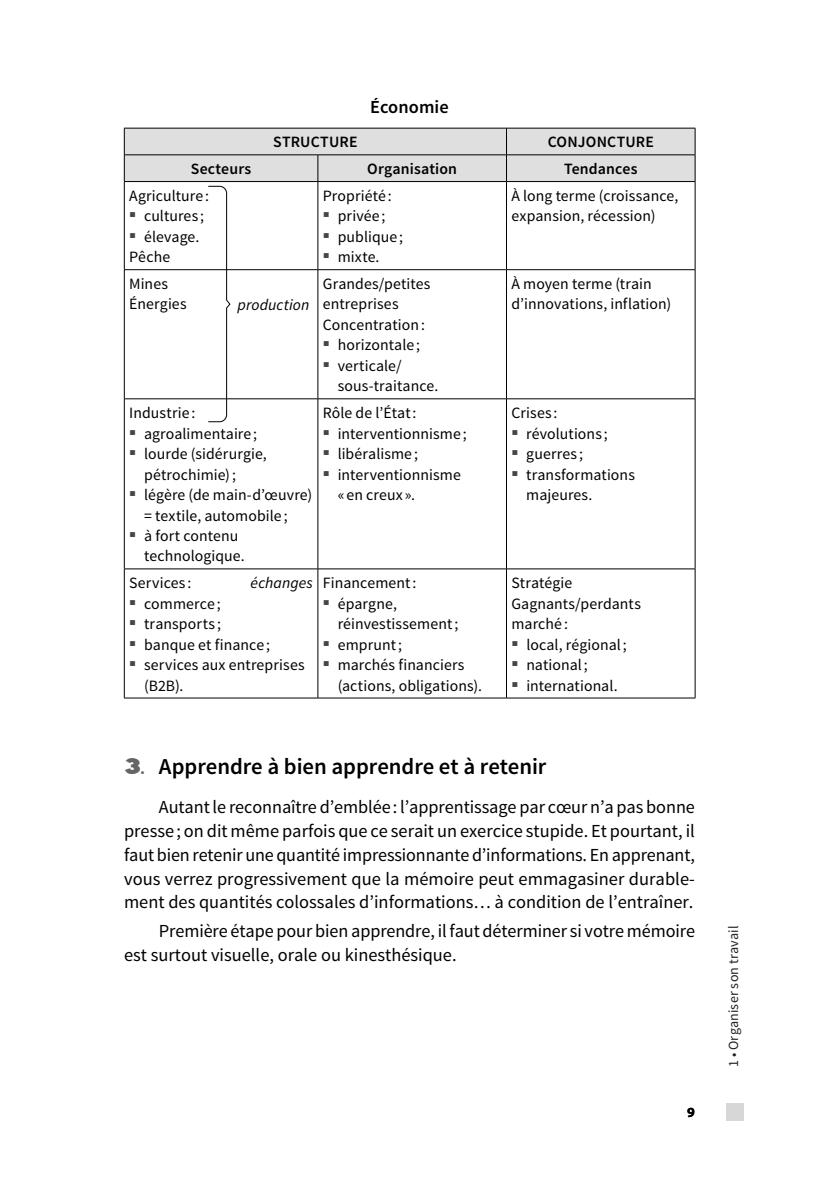
<style>
.page{position:relative;width:819px;height:1191px;background:#fff}
.page>*{position:absolute;margin:0;border:0;box-sizing:border-box;transform-origin:0 0}
.t1{font:600 22.75px "Source Sans Pro";color:#000}
.t2{font:18.38px/24px "Source Sans Pro";letter-spacing:-.005em;color:#000;text-align:justify}
.t3{font:600 18.38px "Source Sans Pro";letter-spacing:.005em;color:#000}
.t4{font:15.75px/20.5px "Source Sans Pro";letter-spacing:.005em;color:#000}
.t5{font:600 15.75px "Source Sans Pro";letter-spacing:.01em;color:#000}
.t6{font:italic 15.75px "Source Sans Pro";letter-spacing:.005em;color:#000}
.t7{font:14px "Source Sans Pro";color:#222}
.t8{font:700 14px "Myriad Pro";color:#000}
.s1{font-family:"Aaux Pro Poster";font-weight:400;color:#656565}
.s2{font-family:"Aaux Pro Poster";font-weight:400;font-size:14px;color:#656565}
</style>
<div class="page">
<div style="left:725px;top:1102px;width:18px;height:18px;background:#d7d7d7"></div>
<hr style="left:124px;top:568px;width:194px;height:1px;background:#000">
<hr style="left:318px;top:568px;width:188px;height:1px;background:#000">
<hr style="left:506px;top:568px;width:189px;height:1px;background:#000">
<hr style="left:317px;top:399px;width:1px;height:169px;background:#000">
<hr style="left:506px;top:399px;width:1px;height:169px;background:#000">
<hr style="left:317px;top:569px;width:1px;height:129px;background:#000">
<hr style="left:506px;top:569px;width:1px;height:129px;background:#000">
<hr style="left:124px;top:399px;width:1px;height:169px;background:#000">
<hr style="left:694px;top:399px;width:1px;height:169px;background:#000">
<hr style="left:124px;top:569px;width:1px;height:129px;background:#000">
<hr style="left:694px;top:569px;width:1px;height:129px;background:#000">
<hr style="left:124px;top:697px;width:194px;height:1px;background:#000">
<hr style="left:318px;top:697px;width:188px;height:1px;background:#000">
<hr style="left:506px;top:697px;width:189px;height:1px;background:#000">
<svg style="left:124px;top:128px;width:571px;height:294px"></svg>
<p class="t3" style="left:370px;top:95px;width:80px">Économie</p>
<p class="t5" style="left:273px;top:132px;width:86px">STRUCTURE</p>
<p class="t5" style="left:547px;top:132px;width:108px">CONJONCTURE</p>
<p class="t5" style="left:191px;top:159px;width:62px">Secteurs</p>
<p class="t5" style="left:367px;top:159px;width:91px">Organisation</p>
<p class="t5" style="left:564px;top:159px;width:75px">Tendances</p>
<p class="t4" style="left:129px;top:186px;width:81px">Agriculture :</p>
<p class="t4" style="left:144px;top:206px;width:62px">cultures ;</p>
<p class="t4" style="left:144px;top:226px;width:57px">élevage.</p>
<p class="t4" style="left:129px;top:247px;width:42px">Pêche</p>
<p class="t4" style="left:338px;top:186px;width:67px;text-indent:-15px">Propriété : privée ; publique ; mixte.</p>
<p class="t4" style="left:511px;top:186px;width:168px">À long terme (croissance, expansion, récession)</p>
<p class="t4" style="left:129px;top:274px;width:59px">Mines<br>Énergies</p>
<p class="t4" style="left:323px;top:274px;width:109px">Grandes/petites</p>
<p class="t4" style="left:323px;top:294px;width:77px">entreprises</p>
<p class="t4" style="left:323px;top:315px;width:104px">Concentration:</p>
<p class="t4" style="left:338px;top:335px;width:84px">horizontale ;</p>
<p class="t4" style="left:338px;top:356px;width:65px">verticale/</p>
<p class="t4" style="left:338px;top:376px;width:102px">sous-traitance.</p>
<p class="t6" style="left:237px;top:295px;width:73px">production</p>
<p class="t4" style="left:511px;top:274px;width:161px">À moyen terme (train d’innovations, inflation)</p>
<p class="t4" style="left:144px;top:403px;width:170px;text-indent:-15px">Industrie :<br>agroalimentaire ;<br>lourde (sidérurgie, pétrochimie);<br>légère (de main-d’œuvre) = textile, automobile ;<br>à fort contenu technologique.</p>
<p class="t4" style="left:337px;top:403px;width:131px;text-indent:-15px">Rôle de l’État: interventionnisme ; libéralisme ; interventionnisme « en creux ».</p>
<p class="t4" style="left:526px;top:403px;width:110px;text-indent:-15px">Crises : révolutions ; guerres ; transformations majeures.</p>
<p class="t4" style="left:129px;top:573px;width:64px">Services :</p>
<p class="t6" style="left:250px;top:573px;width:64px">échanges</p>
<p class="t4" style="left:144px;top:593px;width:162px">commerce ;<br>transports ;<br>banque et finance ; services aux entreprises (B2B).</p>
<p class="t4" style="left:338px;top:573px;width:146px;text-indent:-15px">Financement:<br>épargne, réinvestissement; emprunt;<br>marchés financiers (actions, obligations).</p>
<p class="t4" style="left:511px;top:573px;width:131px">Stratégie<br>Gagnants/perdants marché :</p>
<p class="t4" style="left:526px;top:634px;width:102px">local, régional; national; international.</p>
<h1 class="t1" style="left:124px;top:752px;width:424px"><span class="s1">3</span><span class="s2">.</span> Apprendre à bien apprendre et à retenir</h1>
<p class="t2" style="left:124px;top:795px;width:572px;text-indent:35px">Autant le reconnaître d’emblée: l’apprentissage par cœur n’a pas bonne presse; on dit même parfois que ce serait un exercice stupide. Et pourtant, il faut bien retenir une quantité impressionnante d’informations. En apprenant, vous verrez progressivement que la mémoire peut emmagasiner durable&shy;ment des quantités colossales d’informations… à condition de l’entraîner.</p>
<p class="t2" style="left:124px;top:919px;width:572px;text-indent:35px">Première étape pour bien apprendre, il faut déterminer si votre mémoire est surtout visuelle, orale ou kinesthésique.</p>
<p class="t8" style="left:687px;top:1103px;width:9px">9</p>
<p class="t7" style="left:724px;top:1067px;width:143px;rotate:-90deg">1 • Organiser son travail</p>
</div>
